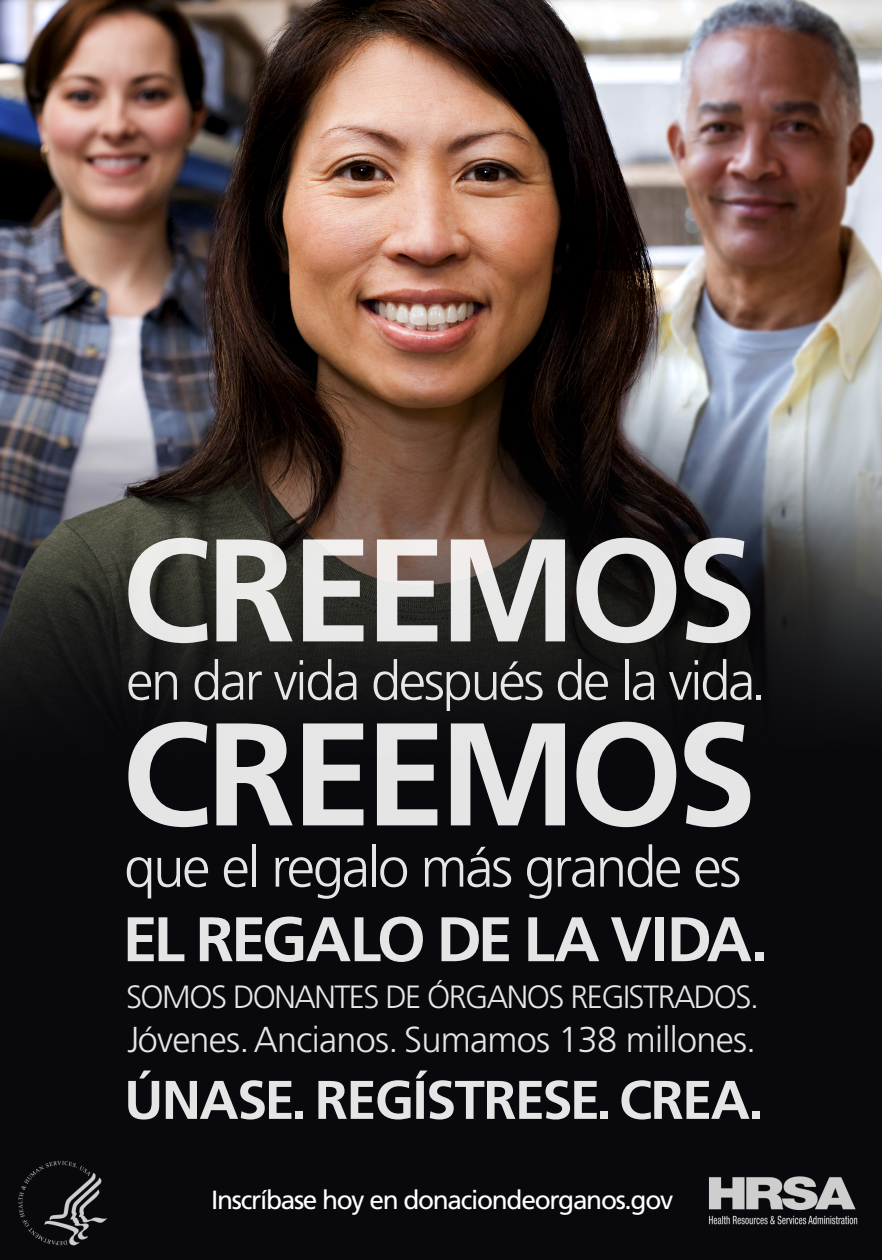
<style>
.page{position:relative;width:882px;height:1260px;background:#fff}
.page>*{position:absolute;margin:0;border:0;box-sizing:border-box;transform-origin:0 0}
.t1{font:700 146.12px "Frutiger";letter-spacing:-.05em;color:#fff}
.t2{font:700 62.82px "Frutiger";letter-spacing:-.045em;color:#fff}
.t3{font:300 56.35px "Frutiger";letter-spacing:-.04em;color:#fff}
.t4{font:700 54.43px "Frutiger";letter-spacing:-.03em;color:#fff}
.t5{font:300 54.07px "Frutiger";letter-spacing:-.04em;color:#fff}
.t6{font:300 36.05px "Frutiger";letter-spacing:-.02em;color:#fff}
.t7{font:300 32.2px "Frutiger";letter-spacing:-.05em;color:#fff}
.t8{font:26.25px "Frutiger";letter-spacing:-.05em;color:#fff}
</style>
<div class="page">
<img style="left:0;top:0;width:882px;height:1260px">
<h1 class="t1" style="left:122px;top:505px;width:637px">CREEMOS</h1>
<h3 class="t5" style="left:126px;top:650px;width:641px">en dar vida después de la vida.</h3>
<h1 class="t1" style="left:122px;top:689px;width:637px">CREEMOS</h1>
<h3 class="t3" style="left:124px;top:835px;width:619px">que el regalo más grande es</h3>
<h2 class="t2" style="left:123px;top:902px;width:647px">EL REGALO DE LA VIDA.</h2>
<p class="t7" style="left:126px;top:979px;width:634px">SOMOS DONANTES DE ÓRGANOS REGISTRADOS.</p>
<p class="t6" style="left:128px;top:1020px;width:630px">Jóvenes. Ancianos. Sumamos 138 millones.</p>
<h3 class="t4" style="left:124px;top:1068px;width:641px">ÚNASE. REGÍSTRESE. CREA.</h3>
<p class="t8" style="left:211px;top:1184px;width:464px">Inscríbase hoy en donaciondeorganos.gov</p>
</div>
